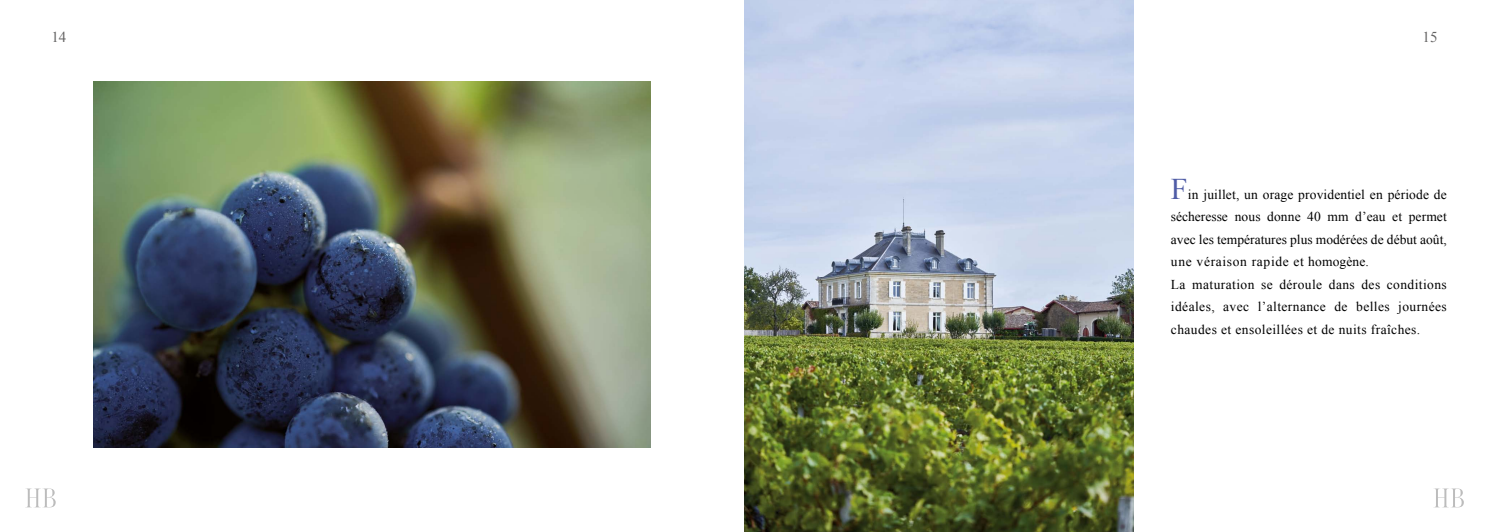
<style>
.page{position:relative;width:1489px;height:532px;background:#fff}
.page>*{position:absolute;margin:0;border:0;box-sizing:border-box;transform-origin:0 0}
.t1{font:30px "Times New Roman";color:#4f5ca6}
.t2{font:15px "Times New Roman";color:#646363}
.t3{font:13.5px/22.5px "Times New Roman";letter-spacing:.03em;color:#000}
</style>
<div class="page">
<img style="left:94px;top:81px;width:557px;height:366px">
<svg style="left:26px;top:488px;width:30px;height:19px"></svg>
<img style="left:744px;top:0;width:389px;height:531px">
<svg style="left:1434px;top:488px;width:29px;height:19px"></svg>
<p class="t2" style="left:51px;top:27px;width:16px">14</p>
<p class="t2" style="left:1422px;top:27px;width:16px">15</p>
<h1 class="t1" style="left:1170px;top:168px;width:18px">F</h1>
<p class="t3" style="left:1170px;top:183px;width:277px;text-indent:17px">in juillet, un orage providentiel en période de sécheresse nous donne 40 mm d’eau et permet avec les températures plus modérées de début août, une véraison rapide et homogène.<br>La maturation se déroule dans des conditions idéales, avec l’alternance de belles journées chaudes et ensoleillées et de nuits fraîches.</p>
</div>
